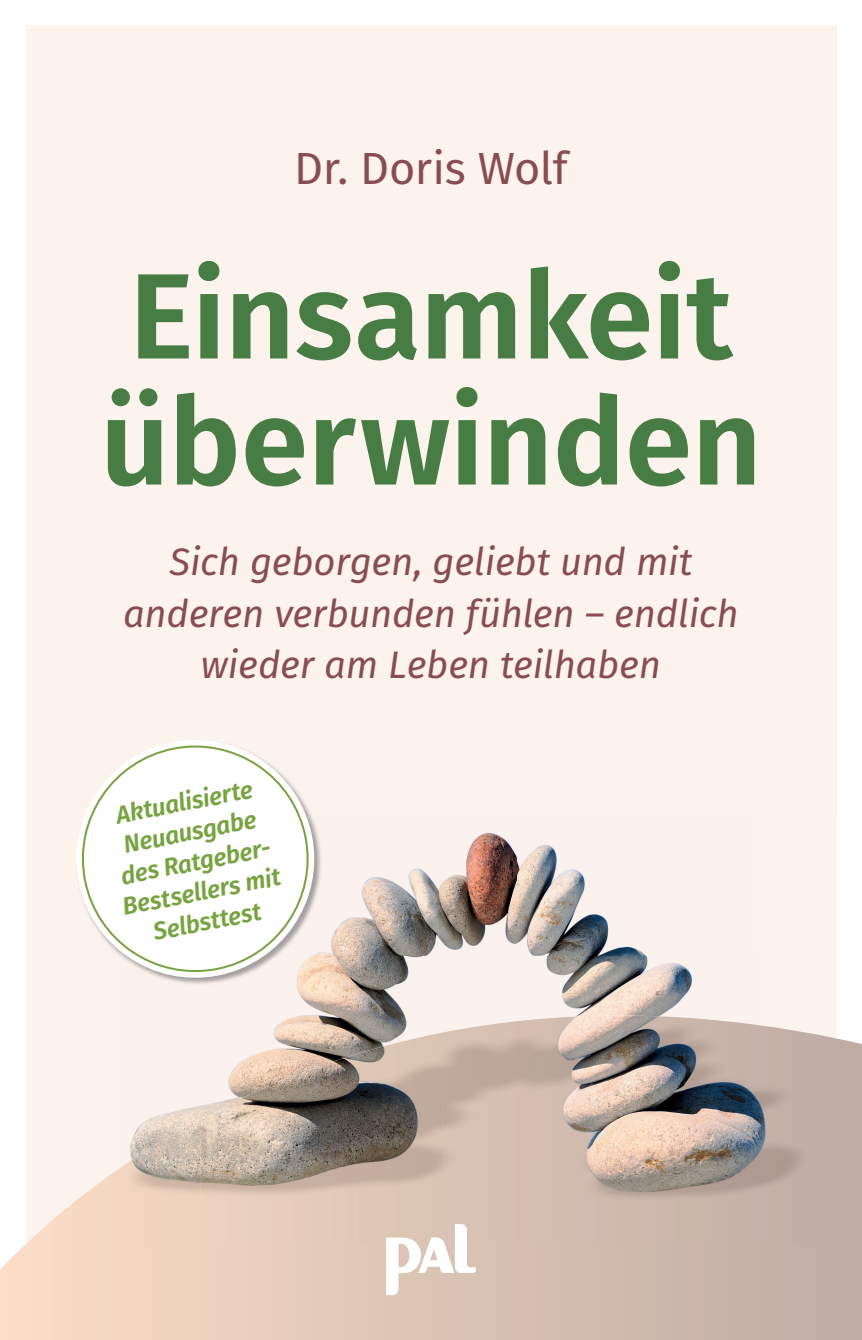
<style>
.page{position:relative;width:862px;height:1340px;background:#fff}
.page>*{position:absolute;margin:0;border:0;box-sizing:border-box;transform-origin:0 0}
.t1{font:600 121.5px/126px "Fira Sans";letter-spacing:-.005em;color:#477d45}
.t2{font:45px "Fira Sans";letter-spacing:-.01em;color:#884d51}
.t3{font:italic 38.25px/51.8px "Fira Sans";letter-spacing:-.005em;color:#884d51;text-align:center}
.t4{font:italic 600 24.75px/30.4px "Fira Sans";color:#78a341;text-align:center}
</style>
<div class="page">
<div style="left:26px;top:26px;width:810px;height:1288px;background:#fdf3ed"></div>
<svg style="left:0;top:1040px;width:861px;height:299px"></svg>
<svg style="left:386px;top:1242px;width:89px;height:52px;background:#ebded6"></svg>
<img style="left:836px;top:814px;width:1px;height:203px">
<img style="left:324px;top:832px;width:321px;height:123px">
<img style="left:120px;top:955px;width:238px;height:142px">
<img style="left:358px;top:955px;width:70px;height:77px">
<img style="left:532px;top:955px;width:161px;height:60px">
<img style="left:120px;top:1097px;width:80px;height:21px">
<img style="left:200px;top:1032px;width:242px;height:134px">
<img style="left:442px;top:1015px;width:242px;height:151px">
<img style="left:684px;top:1017px;width:161px;height:225px">
<img style="left:120px;top:1118px;width:80px;height:124px">
<img style="left:200px;top:1166px;width:484px;height:76px">
<img style="left:386px;top:1237px;width:30px;height:5px">
<img style="left:429px;top:1237px;width:15px;height:5px">
<img style="left:454px;top:1224px;width:12px;height:18px">
<svg style="left:120px;top:833px;width:204px;height:155px"></svg>
<svg style="left:76px;top:740px;width:241px;height:240px"></svg>
<p class="t2" style="left:294px;top:134px;width:275px">Dr. Doris Wolf</p>
<h1 class="t1" style="left:100px;top:246px;width:663px">Einsamkeit überwinden</h1>
<p class="t3" style="left:123px;top:534px;width:617px">Sich geborgen, geliebt und mit anderen verbunden fühlen – endlich wieder am Leben teilhaben</p>
<p class="t4" style="left:102px;top:800px;width:162px;rotate:-11deg">Aktualisierte<br>Neuausgabe des Ratgeber-<br>Bestsellers mit<br>Selbsttest</p>
</div>
